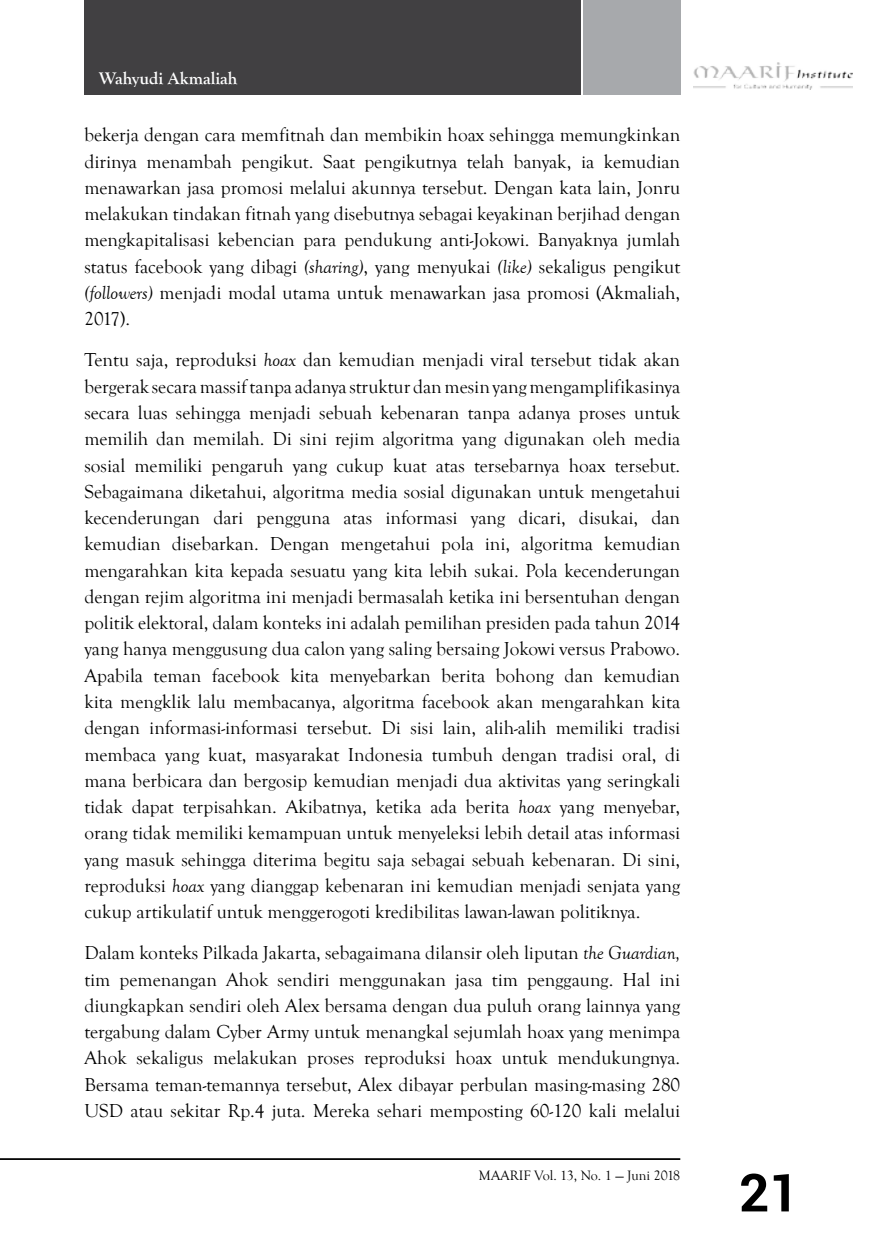
<style>
.page{position:relative;width:869px;height:1241px;background:#fff}
.page>*{position:absolute;margin:0;border:0;box-sizing:border-box;transform-origin:0 0}
.t1{font:700 52.5px "Roboto";color:#000}
.t2{font:19.25px/26.2px "Goudy Old Style T";color:#000;text-align:justify}
.t3{font:700 17.5px "Goudy Old Style T";color:#fff}
.t4{font:14px "Goudy Old Style T";color:#000}
.s1{font-style:italic}
</style>
<div class="page">
<div style="left:582px;top:0;width:98px;height:94px;background:#a7a9ac"></div>
<hr style="left:0;top:1157px;width:680px;height:2px;background:#000">
<div style="left:84px;top:0;width:496px;height:94px;background:#414042"></div>
<img style="left:693px;top:63px;width:159px;height:26px">
<p class="t3" style="left:99px;top:69px;width:139px">Wahyudi Akmaliah</p>
<p class="t2" style="left:84px;top:122px;width:597px">bekerja dengan cara memfitnah dan membikin hoax sehingga memungkinkan dirinya menambah pengikut. Saat pengikutnya telah banyak, ia kemudian menawarkan jasa promosi melalui akunnya tersebut. Dengan kata lain, Jonru melakukan tindakan fitnah yang disebutnya sebagai keyakinan berjihad dengan mengkapitalisasi kebencian para pendukung anti-Jokowi. Banyaknya jumlah status facebook yang dibagi <span class="s1">(sharing)</span>, yang menyukai <span class="s1">(like)</span> sekaligus pengikut <span class="s1">(followers)</span> menjadi modal utama untuk menawarkan jasa promosi (Akmaliah, 2017).</p>
<p class="t2" style="left:84px;top:347px;width:597px">Tentu saja, reproduksi <span class="s1">hoax</span> dan kemudian menjadi viral tersebut tidak akan bergerak secara massif tanpa adanya struktur dan mesin yang mengamplifikasinya secara luas sehingga menjadi sebuah kebenaran tanpa adanya proses untuk memilih dan memilah. Di sini rejim algoritma yang digunakan oleh media sosial memiliki pengaruh yang cukup kuat atas tersebarnya hoax tersebut.<br>Sebagaimana diketahui, algoritma media sosial digunakan untuk mengetahui kecenderungan dari pengguna atas informasi yang dicari, disukai, dan kemudian disebarkan. Dengan mengetahui pola ini, algoritma kemudian mengarahkan kita kepada sesuatu yang kita lebih sukai. Pola kecenderungan dengan rejim algoritma ini menjadi bermasalah ketika ini bersentuhan dengan politik elektoral, dalam konteks ini adalah pemilihan presiden pada tahun 2014 yang hanya menggusung dua calon yang saling bersaing Jokowi versus Prabowo.<br>Apabila teman facebook kita menyebarkan berita bohong dan kemudian kita mengklik lalu membacanya, algoritma facebook akan mengarahkan kita dengan informasi-informasi tersebut. Di sisi lain, alih-alih memiliki tradisi membaca yang kuat, masyarakat Indonesia tumbuh dengan tradisi oral, di mana berbicara dan bergosip kemudian menjadi dua aktivitas yang seringkali tidak dapat terpisahkan. Akibatnya, ketika ada berita <span class="s1">hoax</span> yang menyebar, orang tidak memiliki kemampuan untuk menyeleksi lebih detail atas informasi yang masuk sehingga diterima begitu saja sebagai sebuah kebenaran. Di sini, reproduksi <span class="s1">hoax</span> yang dianggap kebenaran ini kemudian menjadi senjata yang cukup artikulatif untuk menggerogoti kredibilitas lawan-lawan politiknya.</p>
<p class="t2" style="left:84px;top:940px;width:597px">Dalam konteks Pilkada Jakarta, sebagaimana dilansir oleh liputan <span class="s1">the Guardian, </span>tim pemenangan Ahok sendiri menggunakan jasa tim penggaung. Hal ini diungkapkan sendiri oleh Alex bersama dengan dua puluh orang lainnya yang tergabung dalam Cyber Army untuk menangkal sejumlah hoax yang menimpa Ahok sekaligus melakukan proses reproduksi hoax untuk mendukungnya.<br>Bersama teman-temannya tersebut, Alex dibayar perbulan masing-masing 280<br>USD atau sekitar Rp.4 juta. Mereka sehari memposting 60-120 kali melalui</p>
<p class="t4" style="left:478px;top:1167px;width:203px">MAARIF Vol. 13, No. 1 — Juni 2018</p>
<h1 class="t1" style="left:738px;top:1155px;width:62px">21</h1>
</div>
